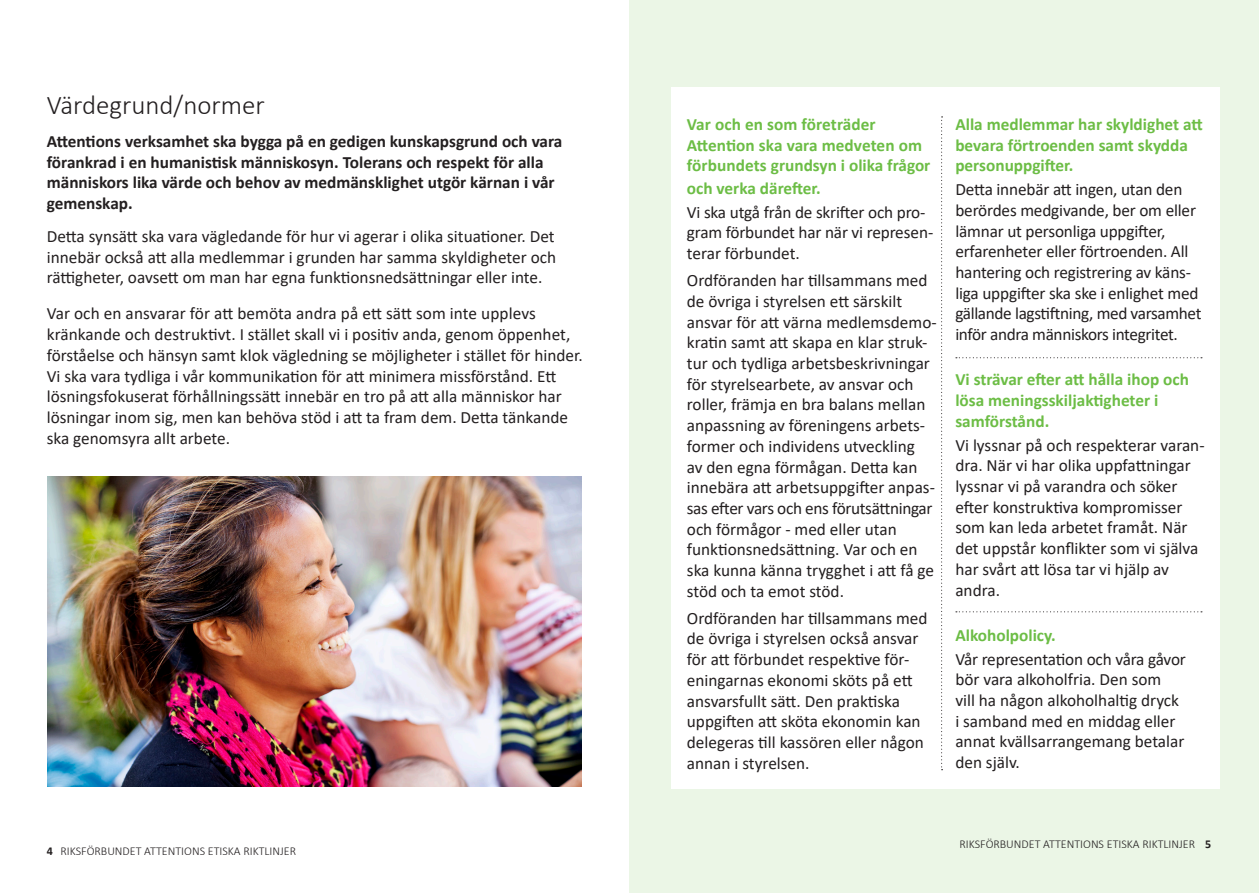
<style>
.page{position:relative;width:1259px;height:893px;background:#fff}
.page>*{position:absolute;margin:0;border:0;box-sizing:border-box;transform-origin:0 0}
.t1{font:300 27px "Calibri";color:#231f20}
.t2{font:17.25px/20.7px "Calibri";color:#231f20}
.t3{font:700 17.25px/20.7px "Calibri";color:#6cbd45}
.brödtext{font:700 17.25px/20.7px "Calibri";color:#231f20}
.t4{font:300 12px "Calibri";color:#231f20}
.t5{font:700 12px "Calibri";color:#231f20}
</style>
<div class="page">
<img style="left:47px;top:476px;width:534px;height:311px">
<div style="left:629px;top:0;width:630px;height:893px;background:#ebf6e6"></div>
<div style="left:671px;top:87px;width:548px;height:702px;background:#fff"></div>
<svg style="left:956px;top:357px;width:246px;height:1px"></svg>
<svg style="left:956px;top:611px;width:246px;height:1px"></svg>
<svg style="left:941px;top:116px;width:1px;height:654px"></svg>
<p class="t1" style="left:47px;top:88px;width:220px">Värdegrund/normer</p>
<p class="brödtext" style="left:47px;top:131px;width:517px">Attentions verksamhet ska bygga på en gedigen kunskapsgrund och vara förankrad i en humanistisk människosyn. Tolerans och respekt för alla människors lika värde och behov av medmänsklighet utgör kärnan i vår gemenskap.</p>
<p class="t2" style="left:47px;top:225px;width:511px;text-align:justify">Detta synsätt ska vara vägledande för hur vi agerar i olika situationer. Det innebär också att alla medlemmar i grunden har samma skyldigheter och rättigheter, oavsett om man har egna funktionsnedsättningar eller inte.</p>
<p class="t2" style="left:47px;top:303px;width:537px">Var och en ansvarar för att bemöta andra på ett sätt som inte upplevs kränkande och destruktivt. I stället skall vi i positiv anda, genom öppenhet, förståelse och hänsyn samt klok vägledning se möjligheter i stället för hinder.</p>
<p class="t2" style="left:47px;top:365px;width:523px">Vi ska vara tydliga i vår kommunikation för att minimera missförstånd. Ett lösningsfokuserat förhållningssätt innebär en tro på att alla människor har lösningar inom sig, men kan behöva stöd i att ta fram dem. Detta tänkande ska genomsyra allt arbete.</p>
<p class="t5" style="left:47px;top:843px;width:8px">4</p>
<p class="t4" style="left:61px;top:844px;width:237px">RIKSFÖRBUNDET ATTENTIONS ETISKA RIKTLINJER</p>
<p class="t3" style="left:687px;top:114px;width:245px">Var och en som företräder<br>Attention ska vara medveten om förbundets grundsyn i olika frågor</p>
<p class="t3" style="left:687px;top:177px;width:135px">och verka därefter.</p>
<p class="t2" style="left:687px;top:201px;width:248px">Vi ska utgå från de skrifter och pro&shy;gram förbundet har när vi represen&shy;terar förbundet.</p>
<p class="t2" style="left:687px;top:270px;width:251px">Ordföranden har tillsammans med de övriga i styrelsen ett särskilt ansvar för att värna medlemsdemo&shy;kratin samt att skapa en klar struk&shy;tur och tydliga arbetsbeskrivningar för styrelsearbete, av ansvar och roller, främja en bra balans mellan anpassning av föreningens arbets&shy;former och individens utveckling<br>av den egna förmågan. Detta kan innebära att arbetsuppgifter anpas&shy;sas efter vars och ens förutsättningar och förmågor - med eller utan funktionsnedsättning. Var och en ska kunna känna trygghet i att få ge stöd och ta emot stöd.</p>
<p class="t2" style="left:687px;top:607px;width:242px">Ordföranden har tillsammans med de övriga i styrelsen också ansvar för att förbundet respektive för&shy;eningarnas ekonomi sköts på ett ansvarsfullt sätt. Den praktiska uppgiften att sköta ekonomin kan delegeras till kassören eller någon annan i styrelsen.</p>
<p class="t3" style="left:955px;top:114px;width:249px">Alla medlemmar har skyldighet att bevara förtroenden samt skydda personuppgifter.</p>
<p class="t2" style="left:955px;top:179px;width:248px">Detta innebär att ingen, utan den berördes medgivande, ber om eller lämnar ut personliga uppgifter, erfarenheter eller förtroenden. All hantering och registrering av käns&shy;liga uppgifter ska ske i enlighet med gällande lagstiftning, med varsamhet inför andra människors integritet.</p>
<p class="t3" style="left:955px;top:369px;width:235px">Vi strävar efter att hålla ihop och lösa meningsskiljaktigheter i samförstånd.</p>
<p class="t2" style="left:955px;top:434px;width:251px">Vi lyssnar på och respekterar varan&shy;dra. När vi har olika uppfattningar lyssnar vi på varandra och söker efter konstruktiva kompromisser som kan leda arbetet framåt. När det uppstår konflikter som vi själva har svårt att lösa tar vi hjälp av andra.</p>
<p class="t3" style="left:955px;top:624px;width:102px">Alkoholpolicy.</p>
<p class="t2" style="left:955px;top:648px;width:232px">Vår representation och våra gåvor bör vara alkoholfria. Den som<br>vill ha någon alkoholhaltig dryck i samband med en middag eller annat kvällsarrangemang betalar den själv.</p>
<p class="t4" style="left:959px;top:836px;width:237px">RIKSFÖRBUNDET ATTENTIONS ETISKA RIKTLINJER</p>
<p class="t5" style="left:1205px;top:835px;width:8px">5</p>
</div>
